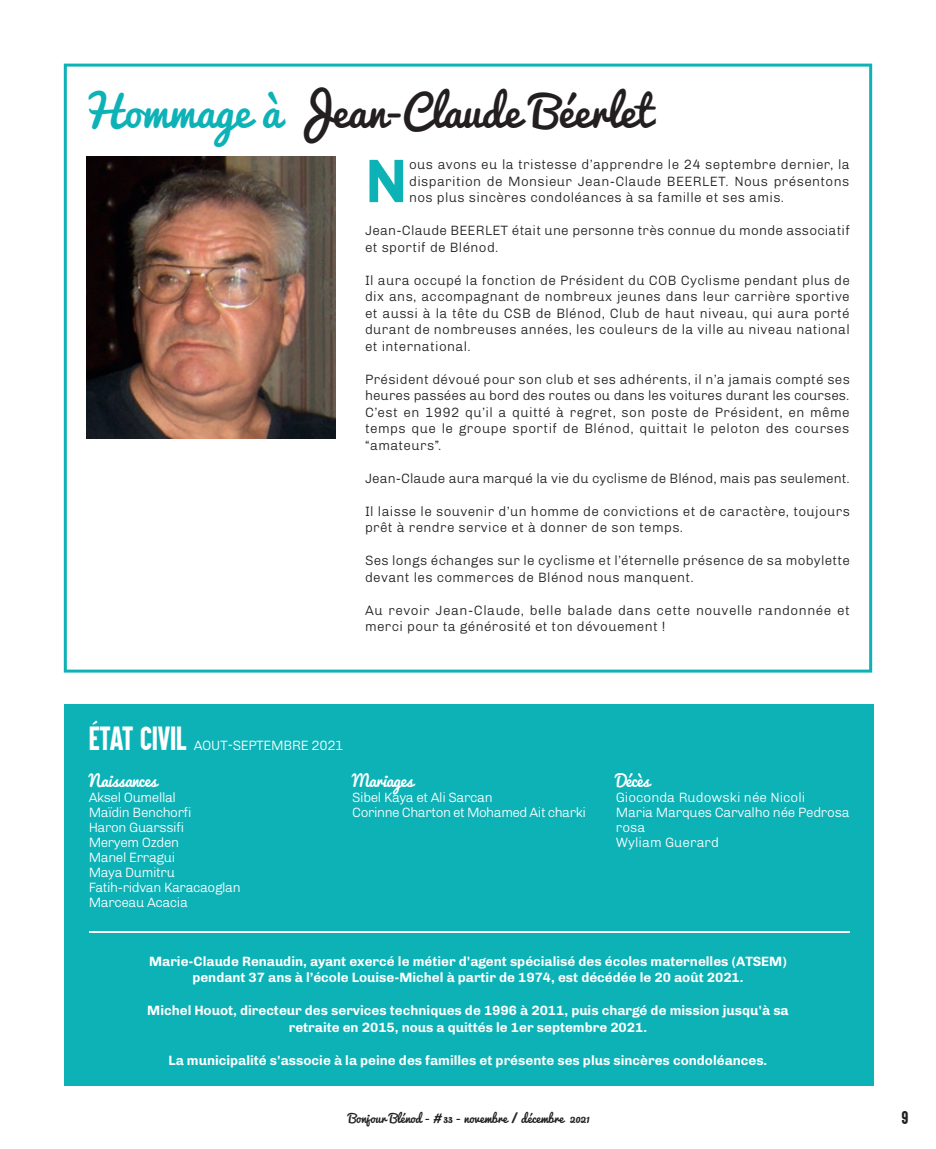
<style>
.page{position:relative;width:936px;height:1149px;background:#fff}
.page>*{position:absolute;margin:0;border:0;box-sizing:border-box;transform-origin:0 0}
.t1{font:700 61.65px "Chivo";color:#0db2b7}
.t2{font:42px "Pacifico";color:#231f20}
.t3{font:16.5px "Pacifico";letter-spacing:-.03em;color:#fff}
.t4{font:15px "Aku&Kamu";color:#231f20}
.t5{font:300 13.5px/16.5px "Chivo";letter-spacing:.025em;color:#231f20}
.t6{font:700 13.5px/16.5px "Chivo";color:#fff;text-align:center}
.t7{font:300 13.5px/15px "Chivo";letter-spacing:-.03em;color:#fff}
.t8{font:300 13.5px/15px "Chivo";color:#fff}
.t9{font:300 13.5px "Chivo";letter-spacing:.005em;color:#231f20}
.t10{font:12px "Pacifico";color:#231f20}
.s1{color:#0db2b7}
.s2{font-family:"Aku&Kamu";font-weight:400;font-size:27px}
</style>
<div class="page">
<div style="left:64px;top:703px;width:809px;height:381px;background:#0db2b7"></div>
<svg style="left:64px;top:64px;width:808px;height:608px"></svg>
<img style="left:87px;top:156px;width:249px;height:282px">
<hr style="left:89px;top:930px;width:760px;height:2px;background:#fff">
<h2 class="t2" style="left:81px;top:89px;width:572px"><span class="s1">Hommage à</span> Jean-Claude Béerlet</h2>
<h1 class="t1" style="left:365px;top:158px;width:44px">N</h1>
<p class="t5" style="left:409px;top:157px;width:442px;text-align:justify">ous avons eu la tristesse d’apprendre le 24 septembre dernier, la disparition de Monsieur Jean-Claude BEERLET. Nous présentons nos plus sincères condoléances à sa famille et ses amis.</p>
<p class="t5" style="left:365px;top:223px;width:486px">Jean-Claude BEERLET était une personne très connue du monde associatif et sportif de Blénod.</p>
<p class="t5" style="left:365px;top:273px;width:486px;text-align:justify">Il aura occupé la fonction de Président du COB Cyclisme pendant plus de dix ans, accompagnant de nombreux jeunes dans leur carrière sportive et aussi à la tête du CSB de Blénod, Club de haut niveau, qui aura porté durant de nombreuses années, les couleurs de la ville au niveau national et international.</p>
<p class="t5" style="left:365px;top:372px;width:486px;text-align:justify">Président dévoué pour son club et ses adhérents, il n’a jamais compté ses heures passées au bord des routes ou dans les voitures durant les courses.<br>C’est en 1992 qu’il a quitté à regret, son poste de Président, en même temps que le groupe sportif de Blénod, quittait le peloton des courses “amateurs”.</p>
<p class="t9" style="left:365px;top:473px;width:486px">Jean-Claude aura marqué la vie du cyclisme de Blénod, mais pas seulement.</p>
<p class="t5" style="left:365px;top:504px;width:486px">Il laisse le souvenir d’un homme de convictions et de caractère, toujours prêt à rendre service et à donner de son temps.</p>
<p class="t5" style="left:365px;top:553px;width:486px">Ses longs échanges sur le cyclisme et l’éternelle présence de sa mobylette devant les commerces de Blénod nous manquent.</p>
<p class="t5" style="left:365px;top:603px;width:486px">Au revoir Jean-Claude, belle balade dans cette nouvelle randonnée et merci pour ta générosité et ton dévouement !</p>
<p class="t7" style="left:89px;top:738px;width:256px"><span class="s2">ÉTAT CIVIL</span> AOUT-SEPTEMBRE 2021</p>
<p class="t3" style="left:89px;top:771px;width:70px">Naissances</p>
<p class="t7" style="left:89px;top:791px;width:154px">Aksel Oumellal<br>Maïdin Benchorfi<br>Haron Guarssifi<br>Meryem Ozden<br>Manel Erragui<br>Maya Dumitru<br>Fatih-ridvan Karacaoglan<br>Marceau Acacia</p>
<p class="t3" style="left:352px;top:771px;width:63px">Mariages</p>
<p class="t7" style="left:352px;top:791px;width:235px">Sibel Kaya et Ali Sarcan<br>Corinne Charton et Mohamed Ait charki</p>
<p class="t3" style="left:615px;top:771px;width:35px">Décès</p>
<p class="t8" style="left:615px;top:791px;width:235px">Gioconda Rudowski née Nicoli<br>Maria Marques Carvalho née Pedrosa rosa<br>Wyliam Guerard</p>
<p class="t6" style="left:149px;top:953px;width:639px">Marie-Claude Renaudin, ayant exercé le métier d'agent spécialisé des écoles maternelles (ATSEM) pendant 37 ans à l’école Louise-Michel à partir de 1974, est décédée le 20 août 2021.</p>
<p class="t6" style="left:147px;top:1002px;width:643px">Michel Houot, directeur des services techniques de 1996 à 2011, puis chargé de mission jusqu'à sa retraite en 2015, nous a quittés le 1er septembre 2021.</p>
<p class="t6" style="left:168px;top:1052px;width:600px">La municipalité s'associe à la peine des familles et présente ses plus sincères condoléances.</p>
<p class="t10" style="left:348px;top:1111px;width:243px">Bonjour Blénod - # 33 - novembre / décembre 2021</p>
<p class="t4" style="left:901px;top:1109px;width:8px">9</p>
</div>
